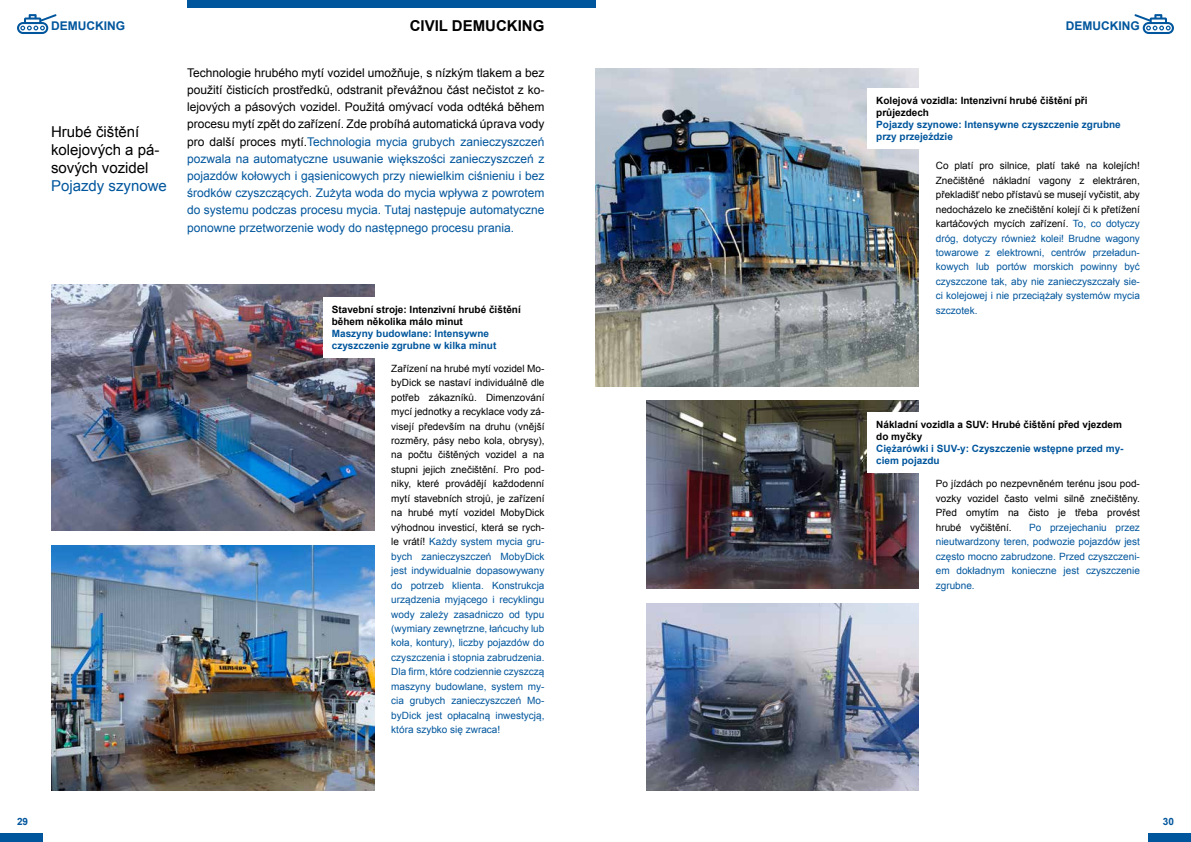
<style>
.page{position:relative;width:1191px;height:842px;background:#fff}
.page>*{position:absolute;margin:0;border:0;box-sizing:border-box;transform-origin:0 0}
.t1{font:15px/18px "Arial";color:#000}
.t2{font:15px "Arial";color:#00569d}
.t3{font:700 15px "Arial";color:#000}
.t4{font:12px/17.2px "Arial";color:#00569d;text-align:justify}
.t5{font:700 12px "Arial";color:#00569d}
.t6{font:10px/14.5px "Arial";color:#00569d;text-align:justify}
.t7{font:700 10px/12px "Arial";color:#00569d}
.t8{font:700 10px/12px "Arial";color:#000}
.t9{font:10px/14.5px "Arial";color:#000;text-align:justify}
.s1{color:#000}
</style>
<div class="page">
<img style="left:51px;top:285px;width:323px;height:246px">
<img style="left:51px;top:545px;width:323px;height:246px">
<img style="left:595px;top:68px;width:323px;height:318px">
<img style="left:646px;top:603px;width:272px;height:188px">
<img style="left:646px;top:401px;width:272px;height:187px">
<div style="left:323px;top:297px;width:221px;height:60px;background:#fff"></div>
<div style="left:867px;top:412px;width:273px;height:61px;background:#fff"></div>
<div style="left:867px;top:88px;width:273px;height:60px;background:#fff"></div>
<div style="left:187px;top:0;width:408px;height:8px;background:#00569d"></div>
<div style="left:0;top:833px;width:43px;height:9px;background:#00569d"></div>
<div style="left:1148px;top:833px;width:43px;height:9px;background:#00569d"></div>
<svg style="left:17px;top:14px;width:39px;height:20px"></svg>
<svg style="left:1134px;top:14px;width:40px;height:20px"></svg>
<p class="t5" style="left:51px;top:18px;width:75px">DEMUCKING</p>
<h1 class="t3" style="left:410px;top:16px;width:136px">CIVIL DEMUCKING</h1>
<p class="t5" style="left:1066px;top:18px;width:75px">DEMUCKING</p>
<h1 class="t1" style="left:51px;top:123px;width:110px">Hrubé čištění kolejových a pá&shy;sových vozidel</h1>
<h1 class="t2" style="left:51px;top:176px;width:117px">Pojazdy szynowe</h1>
<p class="t4" style="left:187px;top:64px;width:359px"><span class="s1">Technologie hrubého mytí vozidel umožňuje, s nízkým tlakem a bez použití čisticích prostředků, odstranit převážnou část nečistot z ko&shy;lejových a pásových vozidel. Použitá omývací voda odtéká během procesu mytí zpět do zařízení. Zde probíhá automatická úprava vody pro další proces mytí.</span>Technologia mycia grubych zanieczyszczeń pozwala na automatyczne usuwanie większości zanieczyszczeń z pojazdów kołowych i gąsienicowych przy niewielkim ciśnieniu i bez środków czyszczących. Zużyta woda do mycia wpływa z powrotem do systemu podczas procesu mycia. Tutaj następuje automatyczne ponowne przetworzenie wody do następnego procesu prania.</p>
<p class="t8" style="left:332px;top:303px;width:190px">Stavební stroje: Intenzivní hrubé čištění během několika málo minut</p>
<p class="t7" style="left:332px;top:327px;width:166px">Maszyny budowlane: Intensywne czyszczenie zgrubne w kilka minut</p>
<p class="t6" style="left:391px;top:361px;width:155px"><span class="s1">Zařízení na hrubé mytí vozidel Mo&shy;byDick se nastaví individuálně dle potřeb zákazníků. Dimenzování mycí jednotky a recyklace vody zá&shy;visejí především na druhu (vnější rozměry, pásy nebo kola, obrysy), na počtu čištěných vozidel a na stupni jejich znečištění. Pro pod&shy;niky, které provádějí každodenní mytí stavebních strojů, je zařízení na hrubé mytí vozidel MobyDick výhodnou investicí, která se rych&shy;le vrátí!</span> Każdy system mycia gru&shy;bych zanieczyszczeń MobyDick jest indywidualnie dopasowywany do potrzeb klienta. Konstrukcja urządzenia myjącego i recyklingu wody zależy zasadniczo od typu (wymiary zewnętrzne, łańcuchy lub koła, kontury), liczby pojazdów do czyszczenia i stopnia zabrudzenia.<br>Dla firm, które codziennie czyszczą maszyny budowlane, system my&shy;cia grubych zanieczyszczeń Mo&shy;byDick jest opłacalną inwestycją, która szybko się zwraca!</p>
<p class="t8" style="left:876px;top:95px;width:213px">Kolejová vozidla: Intenzivní hrubé čištění při průjezdech</p>
<p class="t7" style="left:876px;top:119px;width:246px">Pojazdy szynowe: Intensywne czyszczenie zgrubne przy przejeździe</p>
<p class="t6" style="left:935px;top:159px;width:206px"><span class="s1">Co platí pro silnice, platí také na kolejích!<br>Znečištěné nákladní vagony z elektráren, překladišť nebo přístavů se musejí vyčistit, aby nedocházelo ke znečištění kolejí či k přetížení kartáčových mycích zařízení.</span> To, co dotyczy dróg, dotyczy również kolei! Brudne wagony towarowe z elektrowni, centrów przeładun&shy;kowych lub portów morskich powinny być czyszczone tak, aby nie zanieczyszczały sie&shy;ci kolejowej i nie przeciążały systemów mycia szczotek.</p>
<p class="t8" style="left:876px;top:419px;width:247px">Nákladní vozidla a SUV: Hrubé čištění před vjezdem do myčky</p>
<p class="t7" style="left:876px;top:443px;width:249px">Ciężarówki i SUV-y: Czyszczenie wstępne przed my&shy;ciem pojazdu</p>
<p class="t9" style="left:935px;top:477px;width:206px">Po jízdách po nezpevněném terénu jsou pod&shy;vozky vozidel často velmi silně znečištěny.<br>Před omytím na čisto je třeba provést hrubé vyčištění.</p>
<p class="t6" style="left:935px;top:520px;width:206px;text-indent:93px">Po przejechaniu przez nieutwardzony teren, podwozie pojazdów jest często mocno zabrudzone. Przed czyszczeni&shy;em dokładnym konieczne jest czyszczenie zgrubne.</p>
<p class="t7" style="left:17px;top:816px;width:13px">29</p>
<p class="t7" style="left:1162px;top:816px;width:13px">30</p>
</div>
